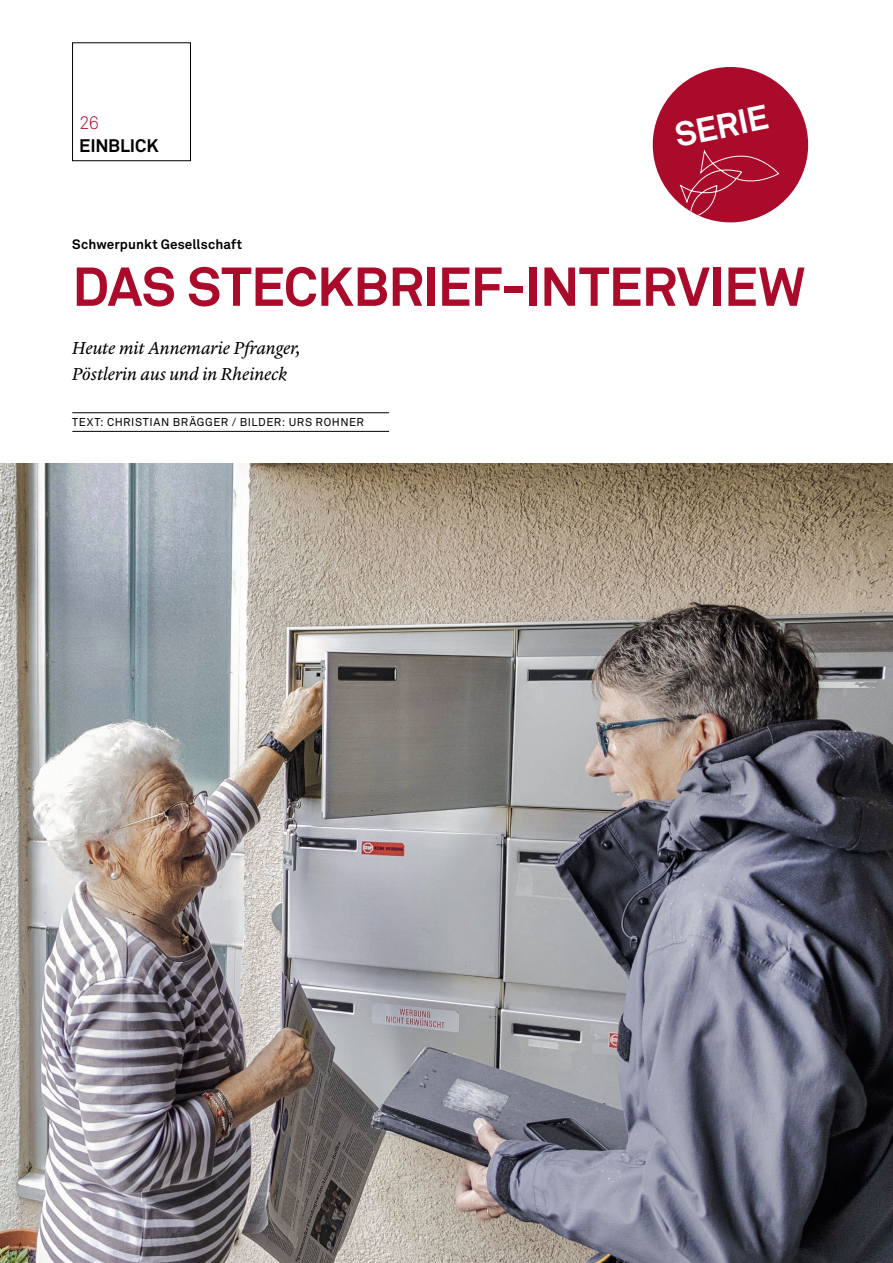
<style>
.page{position:relative;width:893px;height:1263px;background:#fff}
.page>*{position:absolute;margin:0;border:0;box-sizing:border-box;transform-origin:0 0}
.t1{font:700 54px "Akkurat Pro";letter-spacing:-.015em;color:#aa0b2a}
.t2{font:700 33.9px "Akkurat Pro";color:#fff}
.t3{font:italic 18px/26.2px "Lyon Text";letter-spacing:-.005em;color:#000}
.t4{font:700 18px "Akkurat Pro";letter-spacing:-.005em;color:#000}
.t5{font:300 18px "Akkurat Pro";color:#aa0b2a}
.t6{font:700 13.5px "Akkurat Pro";letter-spacing:.01em;color:#000}
.t7{font:11.25px "Akkurat Pro";letter-spacing:.05em;color:#000}
</style>
<div class="page">
<svg style="left:652px;top:67px;width:157px;height:156px"></svg>
<img style="left:0;top:463px;width:893px;height:800px">
<div style="left:72px;top:43px;width:119px;height:118px;border:1px solid #000"></div>
<hr style="left:72px;top:412px;width:317px;height:1px;background:#000">
<hr style="left:72px;top:431px;width:317px;height:1px;background:#000">
<p class="t5" style="left:79px;top:112px;width:21px">26</p>
<p class="t4" style="left:79px;top:134px;width:81px">EINBLICK</p>
<h2 class="t2" style="left:671px;top:114px;width:96px;rotate:-11deg">SERIE</h2>
<p class="t6" style="left:72px;top:236px;width:172px">Schwerpunkt Gesellschaft</p>
<h1 class="t1" style="left:72px;top:253px;width:734px">DAS STECKBRIEF-INTERVIEW</h1>
<p class="t3" style="left:72px;top:333px;width:230px">Heute mit Annemarie Pfranger,<br>Pöstlerin aus und in Rheineck</p>
<p class="t7" style="left:72px;top:415px;width:293px">TEXT: CHRISTIAN BRÄGGER / BILDER: URS ROHNER</p>
</div>
